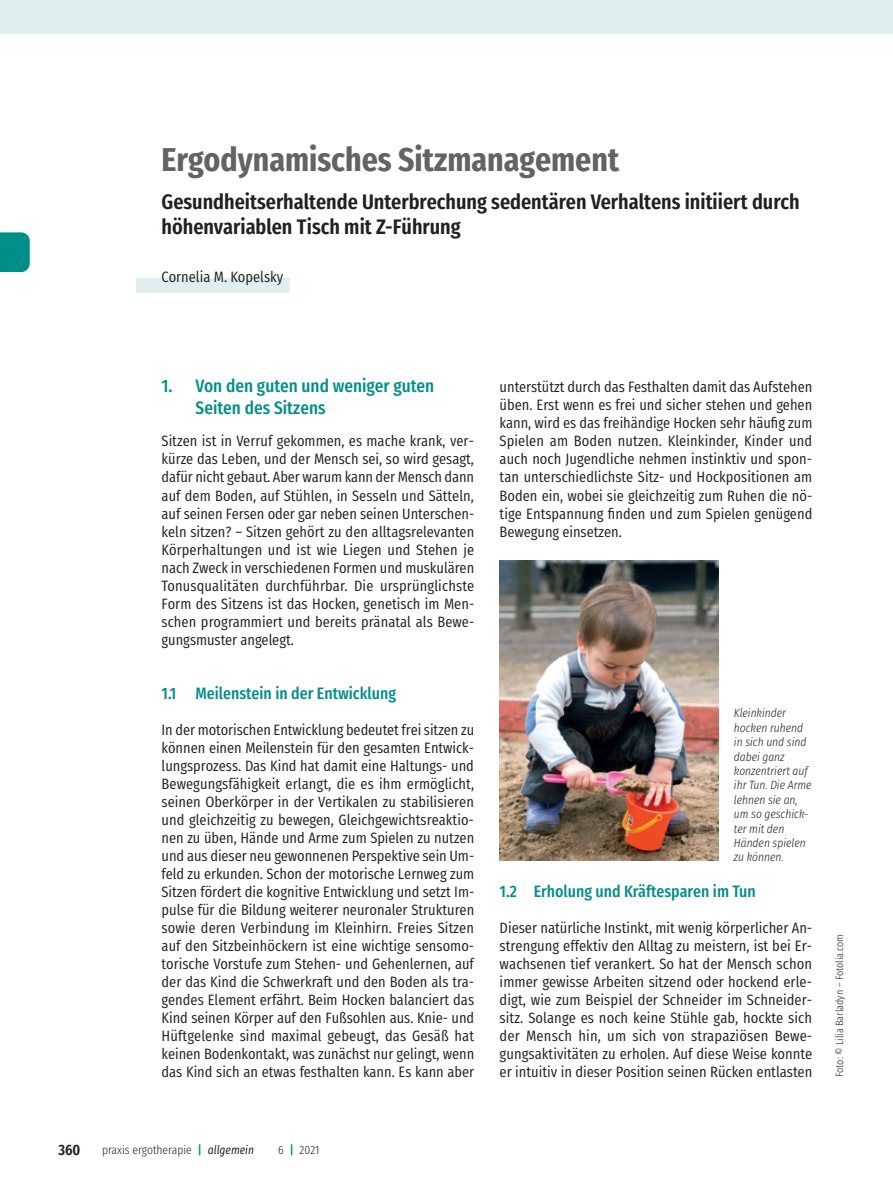
<style>
.page{position:relative;width:893px;height:1191px;background:#fff}
.page>*{position:absolute;margin:0;border:0;box-sizing:border-box;transform-origin:0 0}
.t1{font:700 33px "Fira Sans Condensed";color:#636366}
.t2{font:600 21px/25.2px "Fira Sans Condensed";color:#231f20}
.t3{font:500 18px/21.6px "Fira Sans Condensed";color:#008e8a}
.t4{font:500 16.5px "Fira Sans Condensed";color:#008e8a}
.t5{font:15px/18px "Fira Sans Condensed";color:#231f20;text-align:justify}
.t6{font:600 15px "Fira Sans Condensed";color:#231f20}
.t7{font:italic 300 12px/14.4px "Fira Sans Condensed";color:#231f20}
.t8{font:300 12px "Fira Sans Condensed";color:#231f20}
.t9{font:300 10.5px "Fira Sans Condensed";color:#231f20}
.s1{font-weight:500;color:#008e8a}
.s2{font-weight:400;font-style:italic}
</style>
<div class="page">
<svg style="left:0;top:232px;width:30px;height:40px"></svg>
<div style="left:0;top:0;width:893px;height:34px;background:#dfefef"></div>
<div style="left:136px;top:278px;width:154px;height:15px;background:#dfefef"></div>
<img style="left:500px;top:561px;width:219px;height:299px">
<h1 class="t1" style="left:162px;top:129px;width:459px">Ergodynamisches Sitzmanagement</h1>
<h2 class="t2" style="left:162px;top:187px;width:640px">Gesundheitserhaltende Unterbrechung sedentären Verhaltens initiiert durch höhenvariablen Tisch mit Z-Führung</h2>
<p class="t5" style="left:162px;top:266px;width:123px">Cornelia M. Kopelsky</p>
<p class="t3" style="left:196px;top:373px;width:240px;text-indent:-34px">1. Von den guten und weniger guten<br>Seiten des Sitzens</p>
<p class="t5" style="left:162px;top:430px;width:314px">Sitzen ist in Verruf gekommen, es mache krank, ver&shy;kürze das Leben, und der Mensch sei, so wird gesagt, dafür nicht gebaut. Aber warum kann der Mensch dann auf dem Boden, auf Stühlen, in Sesseln und Sätteln, auf seinen Fersen oder gar neben seinen Unterschen&shy;keln sitzen? – Sitzen gehört zu den alltagsrelevanten Körperhaltungen und ist wie Liegen und Stehen je nach Zweck in verschiedenen Formen und muskulären Tonusqualitäten durchführbar. Die ursprünglichste Form des Sitzens ist das Hocken, genetisch im Men&shy;schen programmiert und bereits pränatal als Bewe&shy;gungsmuster angelegt.</p>
<p class="t4" style="left:162px;top:677px;width:236px">1.1 Meilenstein in der Entwicklung</p>
<p class="t5" style="left:162px;top:718px;width:314px">In der motorischen Entwicklung bedeutet frei sitzen zu können einen Meilenstein für den gesamten Entwick&shy;lungsprozess. Das Kind hat damit eine Haltungs- und Bewegungsfähigkeit erlangt, die es ihm ermöglicht, seinen Oberkörper in der Vertikalen zu stabilisieren und gleichzeitig zu bewegen, Gleichgewichtsreaktio&shy;nen zu üben, Hände und Arme zum Spielen zu nutzen und aus dieser neu gewonnenen Perspektive sein Um&shy;feld zu erkunden. Schon der motorische Lernweg zum Sitzen fördert die kognitive Entwicklung und setzt Im&shy;pulse für die Bildung weiterer neuronaler Strukturen sowie deren Verbindung im Kleinhirn. Freies Sitzen auf den Sitzbeinhöckern ist eine wichtige sensomo&shy;torische Vorstufe zum Stehen- und Gehenlernen, auf der das Kind die Schwerkraft und den Boden als tra&shy;gendes Element erfährt. Beim Hocken balanciert das Kind seinen Körper auf den Fußsohlen aus. Knie- und Hüftgelenke sind maximal gebeugt, das Gesäß hat keinen Bodenkontakt, was zunächst nur gelingt, wenn das Kind sich an etwas festhalten kann. Es kann aber</p>
<p class="t5" style="left:500px;top:376px;width:314px">unterstützt durch das Festhalten damit das Aufstehen üben. Erst wenn es frei und sicher stehen und gehen kann, wird es das freihändige Hocken sehr häufig zum Spielen am Boden nutzen. Kleinkinder, Kinder und auch noch Jugendliche nehmen instinktiv und spon&shy;tan unterschiedlichste Sitz- und Hockpositionen am Boden ein, wobei sie gleichzeitig zum Ruhen die nö&shy;tige Entspannung finden und zum Spielen genügend Bewegung einsetzen.</p>
<p class="t7" style="left:734px;top:706px;width:79px">Kleinkinder hocken ruhend in sich und sind dabei ganz konzentriert auf ihr Tun. Die Arme lehnen sie an, um so geschick&shy;ter mit den<br>Händen spielen zu können.</p>
<p class="t4" style="left:500px;top:875px;width:258px">1.2 Erholung und Kräftesparen im Tun</p>
<p class="t5" style="left:500px;top:916px;width:314px">Dieser natürliche Instinkt, mit wenig körperlicher An&shy;strengung effektiv den Alltag zu meistern, ist bei Er&shy;wachsenen tief verankert. So hat der Mensch schon immer gewisse Arbeiten sitzend oder hockend erle&shy;digt, wie zum Beispiel der Schneider im Schneider&shy;sitz. Solange es noch keine Stühle gab, hockte sich der Mensch hin, um sich von strapaziösen Bewe&shy;gungsaktivitäten zu erholen. Auf diese Weise konnte er intuitiv in dieser Position seinen Rücken entlasten</p>
<p class="t9" style="left:830px;top:1077px;width:145px;rotate:-90deg">Foto: © Lilia Barladyn – Fotolia.com</p>
<p class="t6" style="left:58px;top:1135px;width:24px">360</p>
<p class="t8" style="left:102px;top:1139px;width:154px">praxis ergotherapie <span class="s1">|</span> <span class="s2">allgemein</span></p>
<p class="t8" style="left:278px;top:1139px;width:43px">6 <span class="s1">|</span> 2021</p>
</div>
